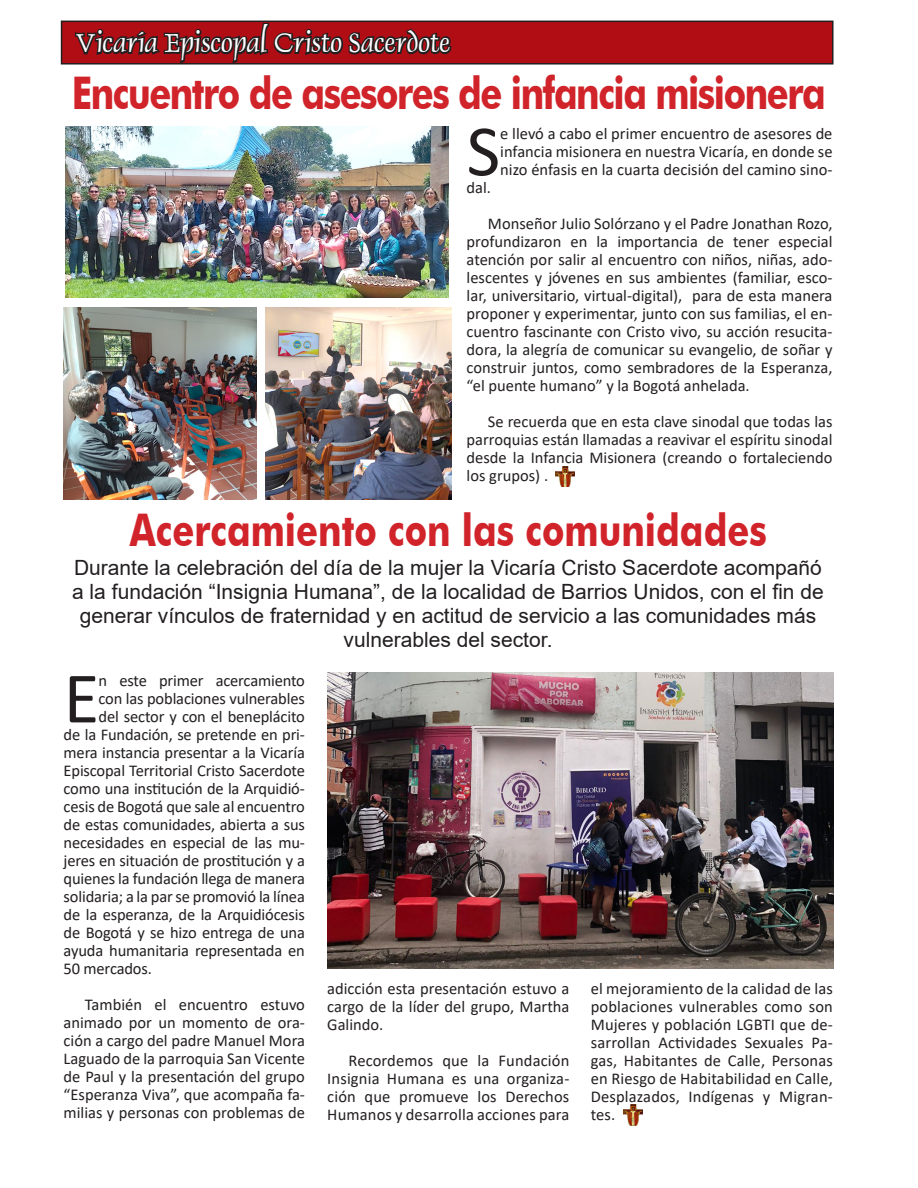
<style>
.page{position:relative;width:918px;height:1188px;background:#fff}
.page>*{position:absolute;margin:0;border:0;box-sizing:border-box;transform-origin:0 0}
.t1{font:73.2px "Calibri";color:#231f20}
.t2{font:700 45px "Futura BT";letter-spacing:-.04em;color:#d1232a;scale:.8 1}
.t3{font:700 45px "Futura BT";color:#d1232a;scale:.8 1}
.t4{font:30px "Dolphin Normal";color:#fff}
.t5{font:21px/24px "Arial";color:#231f20;text-align:center}
.t6{font:16.5px/18px "Calibri";letter-spacing:-.01em;color:#231f20;text-align:justify}
</style>
<div class="page">
<div style="left:62px;top:21px;width:771px;height:43px;background:#b00d15"></div>
<div style="left:61px;top:21px;width:773px;height:44px;border:2px solid #231f20"></div>
<svg style="left:73px;top:20px;width:380px;height:108px"></svg>
<img style="left:623px;top:1105px;width:19px;height:20px">
<img style="left:327px;top:673px;width:507px;height:296px">
<img style="left:556px;top:466px;width:19px;height:21px">
<img style="left:65px;top:127px;width:383px;height:171px">
<img style="left:64px;top:308px;width:193px;height:191px">
<img style="left:266px;top:308px;width:186px;height:191px">
<p class="t4" style="left:76px;top:24px;width:376px">Vicaría Episcopal Cristo Sacerdote</p>
<p class="t2" style="left:72px;top:66px;width:944px">Encuentro de asesores de infancia misionera</p>
<p class="t1" style="left:467px;top:100px;width:35px">S</p>
<p class="t6" style="left:500px;top:124px;width:334px">e llevó a cabo el primer encuentro de asesores de infancia misionera en nuestra Vicaría, en donde se nizo énfasis en la cuarta decisión del camino sino-</p>
<p class="t6" style="left:467px;top:178px;width:26px">dal.</p>
<p class="t6" style="left:467px;top:214px;width:367px;text-indent:21px">Monseñor Julio Solórzano y el Padre Jonathan Rozo, profundizaron en la importancia de tener especial atención por salir al encuentro con niños, niñas, ado&shy;lescentes y jóvenes en sus ambientes (familiar, esco&shy;lar, universitario, virtual-digital), para de esta manera proponer y experimentar, junto con sus familias, el en&shy;cuentro fascinante con Cristo vivo, su acción resucita&shy;dora, la alegría de comunicar su evangelio, de soñar y construir juntos, como sembradores de la Esperanza, “el puente humano” y la Bogotá anhelada.</p>
<p class="t6" style="left:467px;top:412px;width:367px;text-indent:21px">Se recuerda que en esta clave sinodal que todas las parroquias están llamadas a reavivar el espíritu sinodal desde la Infancia Misionera (creando o fortaleciendo los grupos) .</p>
<p class="t3" style="left:130px;top:502px;width:798px">Acercamiento con las comunidades</p>
<p class="t5" style="left:72px;top:556px;width:753px">Durante la celebración del día de la mujer la Vicaría Cristo Sacerdote acompañó a la fundación “Insignia Humana”, de la localidad de Barrios Unidos, con el fin de generar vínculos de fraternidad y en actitud de servicio a las comunidades más vulnerables del sector.</p>
<p class="t1" style="left:64px;top:647px;width:37px">E</p>
<p class="t6" style="left:99px;top:672px;width:208px">n este primer acercamiento</p>
<p class="t6" style="left:99px;top:690px;width:208px">con las poblaciones vulnerables</p>
<p class="t6" style="left:99px;top:708px;width:208px">del sector y con el beneplácito</p>
<p class="t6" style="left:64px;top:726px;width:243px">de la Fundación, se pretende en pri-</p>
<p class="t6" style="left:64px;top:744px;width:243px">mera instancia presentar a la Vicaría</p>
<p class="t6" style="left:64px;top:762px;width:243px">Episcopal Territorial Cristo Sacerdote</p>
<p class="t6" style="left:64px;top:780px;width:243px">como una institución de la Arquidió-</p>
<p class="t6" style="left:64px;top:798px;width:243px">cesis de Bogotá que sale al encuentro</p>
<p class="t6" style="left:64px;top:816px;width:243px">de estas comunidades, abierta a sus</p>
<p class="t6" style="left:64px;top:834px;width:243px">necesidades en especial de las mu-</p>
<p class="t6" style="left:64px;top:852px;width:243px">jeres en situación de prostitución y a</p>
<p class="t6" style="left:64px;top:870px;width:243px">quienes la fundación llega de manera</p>
<p class="t6" style="left:64px;top:888px;width:243px">solidaria; a la par se promovió la línea</p>
<p class="t6" style="left:64px;top:906px;width:243px">de la esperanza, de la Arquidiócesis</p>
<p class="t6" style="left:64px;top:924px;width:243px">de Bogotá y se hizo entrega de una</p>
<p class="t6" style="left:64px;top:942px;width:243px">ayuda humanitaria representada en</p>
<p class="t6" style="left:64px;top:960px;width:90px">50 mercados.</p>
<p class="t6" style="left:64px;top:996px;width:243px;text-indent:21px">También el encuentro estuvo animado por un momento de ora&shy;ción a cargo del padre Manuel Mora Laguado de la parroquia San Vicente de Paul y la presentación del grupo “Esperanza Viva”, que acompaña fa&shy;milias y personas con problemas de</p>
<p class="t6" style="left:327px;top:979px;width:244px">adicción esta presentación estuvo a cargo de la líder del grupo, Martha Galindo.</p>
<p class="t6" style="left:327px;top:1051px;width:244px;text-indent:21px">Recordemos que la Fundación Insignia Humana es una organiza&shy;ción que promueve los Derechos Humanos y desarrolla acciones para</p>
<p class="t6" style="left:591px;top:979px;width:244px">el mejoramiento de la calidad de las poblaciones vulnerables como son Mujeres y población LGBTI que de&shy;sarrollan Actividades Sexuales Pa&shy;gas, Habitantes de Calle, Personas en Riesgo de Habitabilidad en Calle, Desplazados, Indígenas y Migran&shy;tes.</p>
</div>
